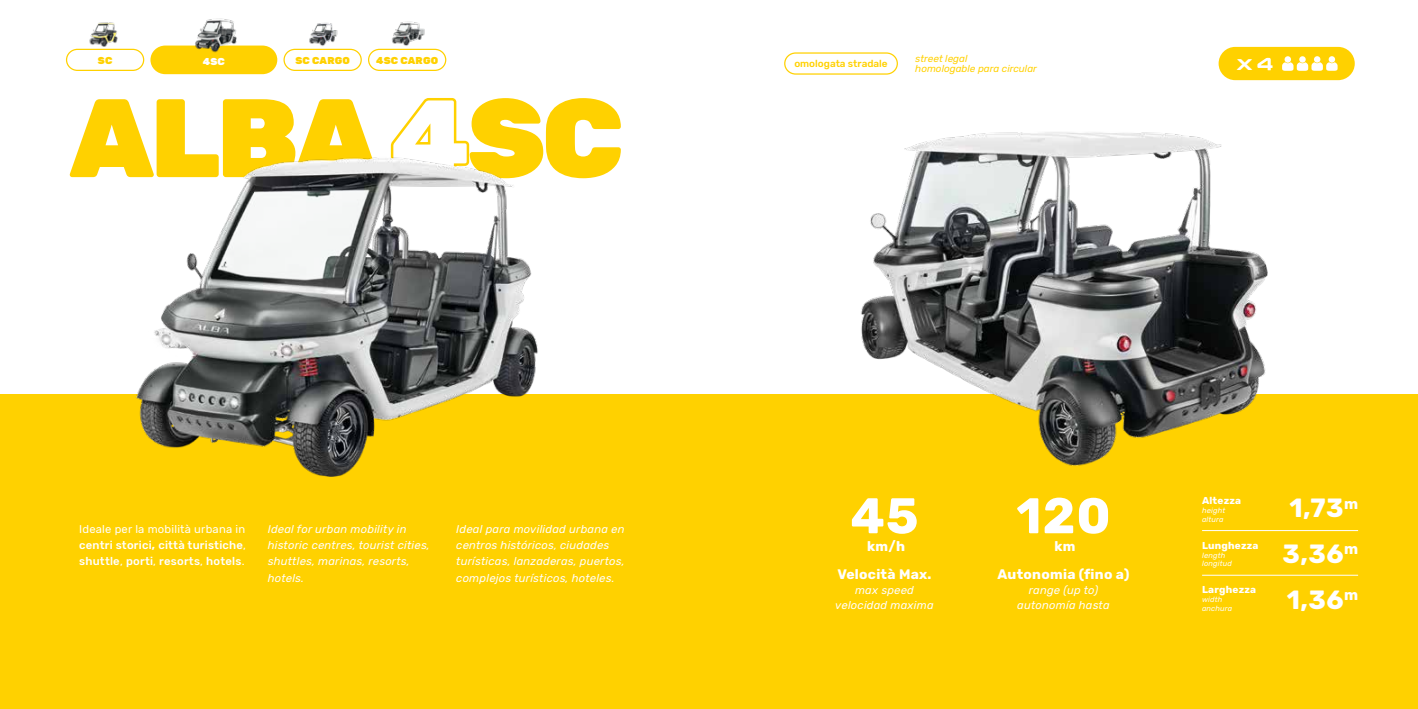
<style>
.page{position:relative;width:1418px;height:709px;background:#fff}
.page>*{position:absolute;margin:0;border:0;box-sizing:border-box;transform-origin:0 0}
.t1{font:900 111.25px "Rubik";letter-spacing:-.03em;color:#ffd100}
.t2{font:700 50px "Rubik";color:#fff}
.t3{font:700 26.25px/45.6px "Rubik";color:#fff;text-align:justify}
.t4{font:700 19.62px "Conthrax Rg";color:#fff}
.t5{font:700 13.75px "Rubik";letter-spacing:.02em;color:#fff}
.t6{font:italic 11.25px/16.2px "Rubik";letter-spacing:.02em;color:#fff}
.t7{font:500 11.25px/16.2px "Rubik";letter-spacing:.02em;color:#fff;text-align:justify}
.t8{font:italic 10px/10px "Rubik";color:#ffd100}
.t9{font:700 10px "Rubik";letter-spacing:.02em;color:#fff}
.t10{font:900 10px "Rubik";letter-spacing:.02em;color:#ffd100}
.t11{font:500 10px "Rubik";color:#ffd100}
.t12{font:900 10px "Rubik";color:#fff}
.t13{font:italic 7.5px/8.8px "Rubik";letter-spacing:.02em;color:#fff}
.s1{font-weight:400}
.s2{font-weight:700}
</style>
<div class="page">
<div style="left:0;top:394px;width:1417px;height:315px;background:#ffd100"></div>
<img style="left:136px;top:157px;width:402px;height:320px">
<img style="left:191px;top:18px;width:46px;height:28px">
<svg style="left:283px;top:48px;width:164px;height:23px"></svg>
<img style="left:309px;top:22px;width:29px;height:24px">
<img style="left:391px;top:21px;width:34px;height:25px">
<svg style="left:65px;top:46px;width:212px;height:28px"></svg>
<img style="left:86px;top:22px;width:37px;height:25px">
<div style="left:1218px;top:47px;width:136px;height:33px;background:#ffd100;border-radius:17px"></div>
<svg style="left:1313px;top:56px;width:7px;height:7px"></svg>
<div style="left:1328px;top:56px;width:7px;height:7px;background:#fff;border-radius:50%"></div>
<div style="left:1284px;top:56px;width:6px;height:7px;background:#fff;border-radius:50%"></div>
<div style="left:1299px;top:56px;width:6px;height:7px;background:#fff;border-radius:50%"></div>
<hr style="left:1202px;top:530px;width:155px;height:1px;background:#fff">
<hr style="left:1202px;top:575px;width:155px;height:1px;background:#fff">
<img style="left:861px;top:59px;width:485px;height:407px">
<svg style="left:784px;top:52px;width:114px;height:23px"></svg>
<p class="t11" style="left:794px;top:58px;width:95px">omologata stradale</p>
<p class="t8" style="left:915px;top:54px;width:123px">street legal<br>homologable para circular</p>
<p class="t10" style="left:98px;top:54px;width:16px">SC</p>
<p class="t12" style="left:203px;top:55px;width:24px">4SC</p>
<p class="t10" style="left:295px;top:54px;width:56px">SC CARGO</p>
<p class="t10" style="left:376px;top:54px;width:64px">4SC CARGO</p>
<h3 class="t4" style="left:1236px;top:48px;width:17px">x</h3>
<h1 class="t1" style="left:70px;top:72px;width:555px">ALBA 4SC</h1>
<p class="t7" style="left:79px;top:521px;width:168px"><span class="s1">Ideale per la mobilità urbana in </span>centri storici<span class="s2">,</span> città turistiche<span class="s1">, </span>shuttle<span class="s1">,</span> porti<span class="s1">,</span> resorts<span class="s1">,</span> hotels<span class="s1">.</span></p>
<p class="t6" style="left:268px;top:521px;width:164px">Ideal for urban mobility in historic centres, tourist cities, shuttles, marinas, resorts, hotels.</p>
<p class="t6" style="left:456px;top:521px;width:170px">Ideal para movilidad urbana en centros históricos, ciudades turísticas, lanzaderas, puertos, complejos turísticos, hoteles.</p>
<h2 class="t2" style="left:850px;top:486px;width:69px">45</h2>
<p class="t5" style="left:867px;top:538px;width:39px">km/h</p>
<p class="t5" style="left:837px;top:566px;width:96px">Velocità Max.</p>
<p class="t6" style="left:835px;top:582px;width:100px;line-height:15px;text-align:center">max speed velocidad maxima</p>
<h2 class="t2" style="left:1016px;top:486px;width:96px">120</h2>
<p class="t5" style="left:1054px;top:538px;width:23px">km</p>
<p class="t5" style="left:997px;top:566px;width:133px">Autonomia (fino a)</p>
<p class="t6" style="left:1017px;top:582px;width:94px;line-height:15px;text-align:center">range (up to) autonomía hasta</p>
<p class="t9" style="left:1202px;top:495px;width:41px">Altezza</p>
<p class="t13" style="left:1202px;top:506px;width:25px">height</p>
<p class="t13" style="left:1202px;top:515px;width:23px">altura</p>
<p class="t9" style="left:1202px;top:539px;width:58px">Lunghezza</p>
<p class="t13" style="left:1202px;top:551px;width:31px">length longitud</p>
<p class="t9" style="left:1202px;top:584px;width:56px">Larghezza</p>
<p class="t13" style="left:1202px;top:595px;width:32px">width anchura</p>
<h3 class="t3" style="left:1282px;top:486px;width:77px">1,73<sup>m </sup>3,36<sup>m </sup>1,36<sup>m</sup></h3>
</div>
